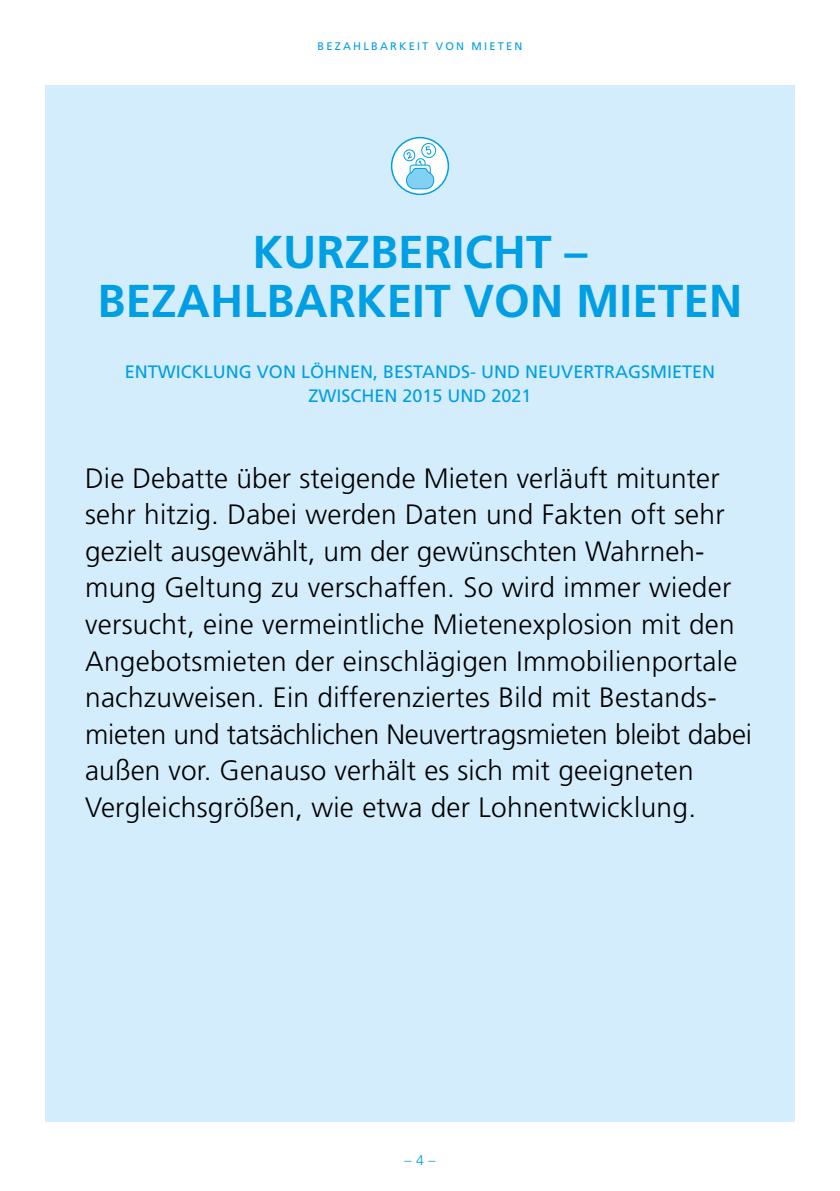
<style>
.page{position:relative;width:840px;height:1191px;background:#fff}
.page>*{position:absolute;margin:0;border:0;box-sizing:border-box;transform-origin:0 0}
.t1{font:700 46px/48.8px "Frutiger";color:#009fe3;text-align:center}
.t2{font:300 28px/36.6px "Frutiger";letter-spacing:.01em;color:#000}
.t3{font:18px/24.4px "Frutiger";color:#009fe3;text-align:center}
.t4{font:300 14px "Frutiger";color:#009fe3}
.t5{font:11px "Frutiger";letter-spacing:.2em;color:#009fe3}
</style>
<div class="page">
<div style="left:45px;top:85px;width:749px;height:1036px;background:#d4edfc"></div>
<div style="left:391px;top:138px;width:57px;height:56px;background:#fff;border-radius:50%"></div>
<div style="left:390px;top:137px;width:59px;height:58px;border:2px solid #009fe3;border-radius:50%"></div>
<svg style="left:402px;top:142px;width:34px;height:48px"></svg>
<p class="t5" style="left:317px;top:39px;width:206px">BEZAHLBARKEIT VON MIETEN</p>
<h1 class="t1" style="left:97px;top:228px;width:646px">KURZBERICHT –<br>BEZAHLBARKEIT VON MIETEN</h1>
<p class="t3" style="left:125px;top:359px;width:591px">ENTWICKLUNG VON LÖHNEN, BESTANDS- UND NEUVERTRAGSMIETEN<br>ZWISCHEN 2015 UND 2021</p>
<p class="t2" style="left:85px;top:460px;width:668px">Die Debatte über steigende Mieten verläuft mitunter sehr hitzig. Dabei werden Daten und Fakten oft sehr gezielt ausgewählt, um der gewünschten Wahrneh&shy;mung Geltung zu verschaffen. So wird immer wieder versucht, eine vermeintliche Mietenexplosion mit den Angebotsmieten der einschlägigen Immobilienportale nachzuweisen. Ein differenziertes Bild mit Bestands&shy;mieten und tatsächlichen Neuvertragsmieten bleibt dabei außen vor. Genauso verhält es sich mit geeigneten Vergleichsgrößen, wie etwa der Lohnentwicklung.</p>
<p class="t4" style="left:404px;top:1152px;width:32px">– 4 –</p>
</div>
